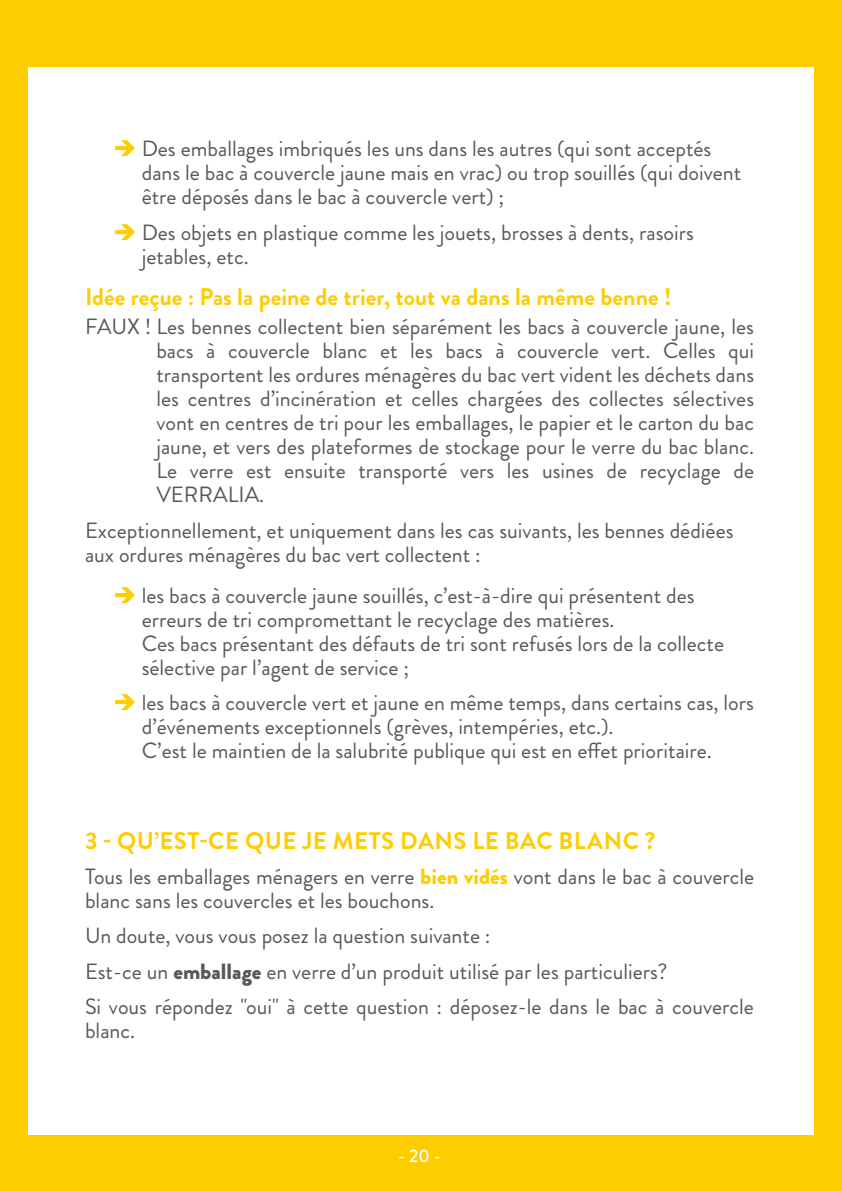
<style>
.page{position:relative;width:842px;height:1191px;background:#fecd00}
.page>*{position:absolute;margin:0;border:0;box-sizing:border-box;transform-origin:0 0}
.t1{font:700 24px "Brandon Grotesque";letter-spacing:.02em;color:#fecd00}
.t2{font:22px/24px "Brandon Grotesque";color:#58585a}
.t3{font:500 18px "Brandon Grotesque";color:#fff}
.s1{font-weight:900;color:#fecd00}
.s2{font-weight:900}
</style>
<div class="page">
<div style="left:28px;top:67px;width:786px;height:1067px;background:#fff"></div>
<p class="t2" style="left:142px;top:137px;width:601px">Des emballages imbriqués les uns dans les autres (qui sont acceptés dans le bac à couvercle jaune mais en vrac) ou trop souillés (qui doivent être déposés dans le bac à couvercle vert) ;</p>
<p class="t2" style="left:142px;top:220px;width:554px">Des objets en plastique comme les jouets, brosses à dents, rasoirs jetables, etc.</p>
<p class="t1" style="left:85px;top:280px;width:588px">Idée reçue : Pas la peine de trier, tout va dans la même benne !</p>
<p class="t2" style="left:156px;top:315px;width:599px;text-align:justify;text-indent:-71px">FAUX ! Les bennes collectent bien séparément les bacs à couvercle jaune, les bacs à couvercle blanc et les bacs à couvercle vert. Celles qui transportent les ordures ménagères du bac vert vident les déchets dans les centres d’incinération et celles chargées des collectes sélectives vont en centres de tri pour les emballages, le papier et le carton du bac jaune, et vers des plateformes de stockage pour le verre du bac blanc.<br>Le verre est ensuite transporté vers les usines de recyclage de VERRALIA.</p>
<p class="t2" style="left:85px;top:518px;width:650px">Exceptionnellement, et uniquement dans les cas suivants, les bennes dédiées aux ordures ménagères du bac vert collectent :</p>
<p class="t2" style="left:142px;top:583px;width:584px">les bacs à couvercle jaune souillés, c’est-à-dire qui présentent des erreurs de tri compromettant le recyclage des matières.<br>Ces bacs présentant des défauts de tri sont refusés lors de la collecte sélective par l’agent de service ;</p>
<p class="t2" style="left:142px;top:691px;width:614px">les bacs à couvercle vert et jaune en même temps, dans certains cas, lors d’événements exceptionnels (grèves, intempéries, etc.).<br>C’est le maintien de la salubrité publique qui est en effet prioritaire.</p>
<p class="t1" style="left:85px;top:823px;width:572px">3 - Qu’est-ce que je mets dans le bac blanc ?</p>
<p class="t2" style="left:85px;top:864px;width:671px">Tous les emballages ménagers en verre <span class="s1">bien vidés</span> vont dans le bac à couvercle blanc sans les couvercles et les bouchons.</p>
<p class="t2" style="left:85px;top:918px;width:670px;line-height:35.4px">Un doute, vous vous posez la question suivante :<br>Est-ce un <span class="s2">emballage</span> en verre d’un produit utilisé par les particuliers?<br>Si vous répondez "oui" à cette question : déposez-le dans le bac à couvercle</p>
<p class="t2" style="left:85px;top:1018px;width:52px">blanc.</p>
<p class="t3" style="left:398px;top:1143px;width:44px">- 20 -</p>
</div>
